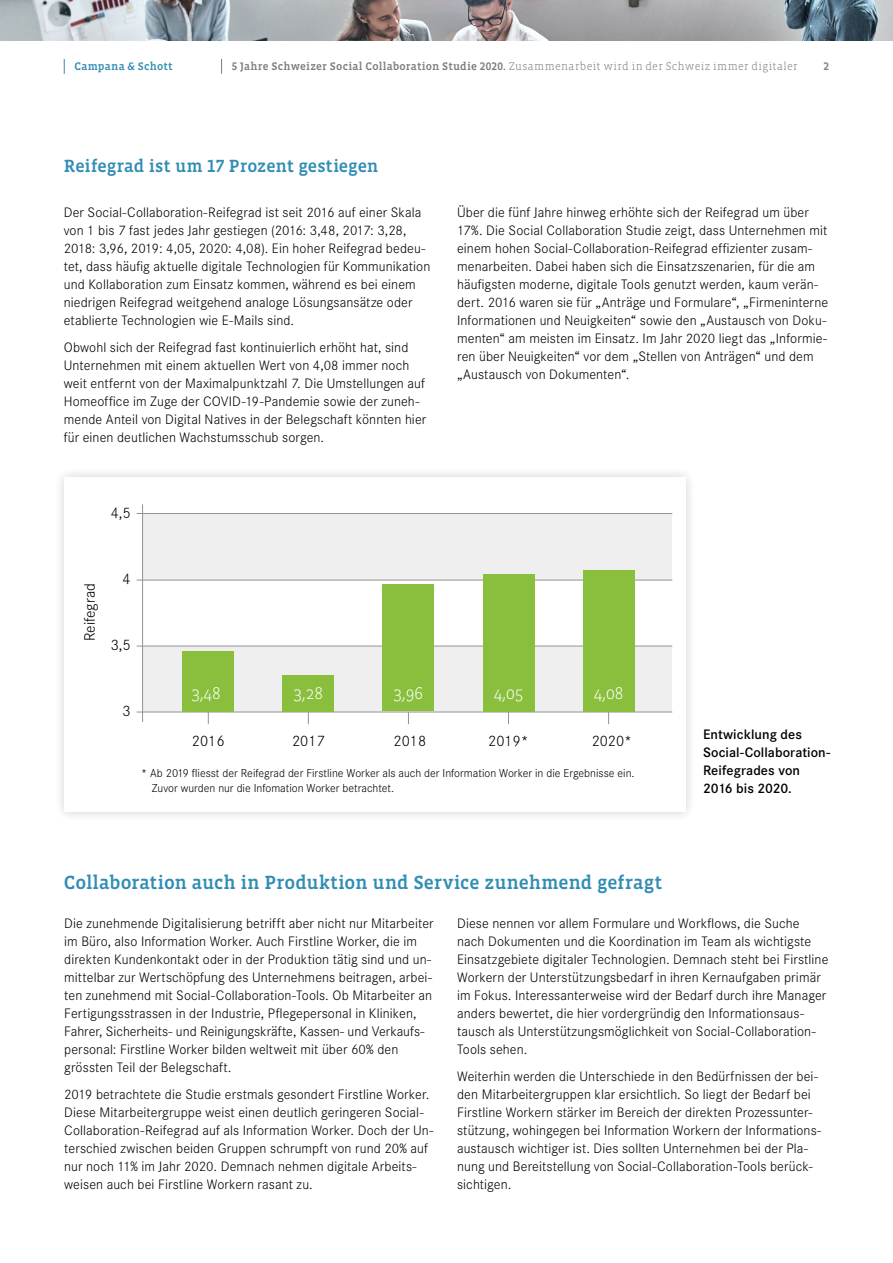
<style>
.page{position:relative;width:893px;height:1263px;background:#fff}
.page>*{position:absolute;margin:0;border:0;box-sizing:border-box;transform-origin:0 0}
.t1{font:500 19.5px "Vista Slab OT";color:#318db4}
.t2{font:500 18px "Vista Slab OT";letter-spacing:-.005em;color:#318db4}
.t3{font:300 17.4px "Vista Slab OT";color:#fff}
.t4{font:300 15.75px "Corporate S";color:#000}
.t5{font:300 15.75px "Corporate S";color:#040405}
.t6{font:300 14.25px/18px "Corporate S";letter-spacing:.005em;color:#000}
.t7{font:600 14.25px/18px "Corporate S";letter-spacing:.005em;color:#000}
.t8{font:300 12px/15px "Corporate S";color:#000}
.t9{font:300 11.55px/13.8px "Corporate S";color:#000}
.t10{font:500 11.25px "Vista Slab OT";letter-spacing:.02em;color:#7c7c7c}
.t11{font:500 11.25px "Vista Slab OT";letter-spacing:.025em;color:#318db4}
.s1{font-weight:300}
</style>
<div class="page">
<svg style="left:221px;top:59px;width:1px;height:15px"></svg>
<svg style="left:64px;top:59px;width:1px;height:15px"></svg>
<img style="left:0;top:0;width:893px;height:40px">
<div style="left:53px;top:466px;width:645px;height:358px;background:#000;opacity:.2"></div>
<div style="left:65px;top:477px;width:621px;height:335px;background:#fff"></div>
<div style="left:143px;top:514px;width:529px;height:66px;background:#efefef"></div>
<div style="left:143px;top:646px;width:529px;height:66px;background:#efefef"></div>
<hr style="left:137px;top:712px;width:535px;height:1px;background:#939393">
<hr style="left:137px;top:646px;width:535px;height:1px;background:#939393">
<hr style="left:137px;top:513px;width:535px;height:1px;background:#939393">
<hr style="left:137px;top:580px;width:535px;height:1px;background:#939393">
<hr style="left:142px;top:504px;width:1px;height:218px;background:#939393">
<div style="left:583px;top:570px;width:51px;height:141px;background:#89bf3c"></div>
<div style="left:183px;top:651px;width:51px;height:60px;background:#89bf3c"></div>
<div style="left:283px;top:675px;width:51px;height:36px;background:#89bf3c"></div>
<div style="left:383px;top:584px;width:51px;height:127px;background:#89bf3c"></div>
<div style="left:483px;top:574px;width:51px;height:137px;background:#89bf3c"></div>
<p class="t11" style="left:74px;top:61px;width:100px">Campana &amp; Schott</p>
<p class="t10" style="left:232px;top:61px;width:567px">5 Jahre Schweizer Social Collaboration Studie 2020. <span class="s1">Zusammenarbeit wird in der Schweiz immer digitaler</span></p>
<p class="t10" style="left:824px;top:61px;width:7px">2</p>
<p class="t2" style="left:64px;top:157px;width:316px">Reifegrad ist um 17 Prozent gestiegen</p>
<p class="t6" style="left:64px;top:203px;width:368px">Der Social-Collaboration-Reifegrad ist seit 2016 auf einer Skala von 1 bis 7 fast jedes Jahr gestiegen (2016: 3,48, 2017: 3,28, 2018: 3,96, 2019: 4,05, 2020: 4,08). Ein hoher Reifegrad bedeu&shy;tet, dass häufig aktuelle digitale Technologien für Kommunikation und Kollaboration zum Einsatz kommen, während es bei einem niedrigen Reifegrad weitgehend analoge Lösungsansätze oder etablierte Technologien wie E-Mails sind.</p>
<p class="t6" style="left:64px;top:339px;width:364px">Obwohl sich der Reifegrad fast kontinuierlich erhöht hat, sind Unternehmen mit einem aktuellen Wert von 4,08 immer noch weit entfernt von der Maximalpunktzahl 7. Die Umstellungen auf Homeoffice im Zuge der COVID-19-Pandemie sowie der zuneh&shy;mende Anteil von Digital Natives in der Belegschaft könnten hier für einen deutlichen Wachstumsschub sorgen.</p>
<p class="t4" style="left:75px;top:435px;width:244px">Reifegrad (5 Jahre im Vergleich - Daten)</p>
<p class="t5" style="left:111px;top:504px;width:21px">4,5</p>
<p class="t4" style="left:81px;top:641px;width:60px;rotate:-90deg">Reifegrad</p>
<p class="t5" style="left:123px;top:570px;width:10px">4</p>
<p class="t5" style="left:111px;top:636px;width:21px">3,5</p>
<p class="t6" style="left:457px;top:204px;width:373px">Über die fünf Jahre hinweg erhöhte sich der Reifegrad um über 17%. Die Social Collaboration Studie zeigt, dass Unternehmen mit einem hohen Social-Collaboration-Reifegrad effizienter zusam&shy;menarbeiten. Dabei haben sich die Einsatzszenarien, für die am häufigsten moderne, digitale Tools genutzt werden, kaum verän&shy;dert. 2016 waren sie für „Anträge und Formulare“, „Firmeninterne Informationen und Neuigkeiten“ sowie den „Austausch von Doku&shy;menten“ am meisten im Einsatz. Im Jahr 2020 liegt das „Informie&shy;ren über Neuigkeiten“ vor dem „Stellen von Anträgen“ und dem „Austausch von Dokumenten“.</p>
<p class="t5" style="left:123px;top:702px;width:10px">3</p>
<p class="t3" style="left:191px;top:684px;width:31px">3,48</p>
<p class="t3" style="left:294px;top:684px;width:31px">3,28</p>
<p class="t3" style="left:394px;top:684px;width:31px">3,96</p>
<p class="t3" style="left:494px;top:684px;width:31px">4,05</p>
<p class="t3" style="left:594px;top:684px;width:31px">4,08</p>
<p class="t4" style="left:192px;top:731px;width:34px">2016</p>
<p class="t4" style="left:292px;top:731px;width:34px">2017</p>
<p class="t4" style="left:394px;top:731px;width:34px">2018</p>
<p class="t4" style="left:488px;top:731px;width:42px">2019*</p>
<p class="t4" style="left:592px;top:731px;width:42px">2020*</p>
<p class="t8" style="left:152px;top:766px;width:484px;text-indent:-10px">* Ab 2019 fliesst der Reifegrad der Firstline Worker als auch der Information Worker in die Ergebnisse ein.<br>Zuvor wurden nur die Infomation Worker betrachtet.</p>
<p class="t9" style="left:142px;top:767px;width:501px;text-indent:-6px">*Ab 2019 fließt sowohl der Reifegrad der Firstline Worker als auch der Information Worker in die Ergebnisse ein.<br>Zuvor wurden nur die Information Worker betrachtet,</p>
<h1 class="t1" style="left:64px;top:872px;width:600px">Collaboration auch in Produktion und Service zunehmend gefragt</h1>
<p class="t7" style="left:703px;top:726px;width:129px">Entwicklung des<br>Social-Collaboration-<br>Reifegrades von<br>2016 bis 2020.</p>
<p class="t6" style="left:64px;top:915px;width:371px">Die zunehmende Digitalisierung betrifft aber nicht nur Mitarbeiter im Büro, also Information Worker. Auch Firstline Worker, die im direkten Kundenkontakt oder in der Produktion tätig sind und un&shy;mittelbar zur Wertschöpfung des Unternehmens beitragen, arbei&shy;ten zunehmend mit Social-Collaboration-Tools. Ob Mitarbeiter an Fertigungsstrassen in der Industrie, Pflegepersonal in Kliniken, Fahrer, Sicherheits- und Reinigungskräfte, Kassen- und Verkaufs&shy;personal: Firstline Worker bilden weltweit mit über 60% den grössten Teil der Belegschaft.</p>
<p class="t6" style="left:64px;top:1086px;width:371px">2019 betrachtete die Studie erstmals gesondert Firstline Worker.<br>Diese Mitarbeitergruppe weist einen deutlich geringeren Social-Collaboration-Reifegrad auf als Information Worker. Doch der Un&shy;terschied zwischen beiden Gruppen schrumpft von rund 20% auf nur noch 11% im Jahr 2020. Demnach nehmen digitale Arbeits&shy;weisen auch bei Firstline Workern rasant zu.</p>
<p class="t6" style="left:457px;top:915px;width:373px">Diese nennen vor allem Formulare und Workflows, die Suche nach Dokumenten und die Koordination im Team als wichtigste Einsatzgebiete digitaler Technologien. Demnach steht bei Firstline Workern der Unterstützungsbedarf in ihren Kernaufgaben primär im Fokus. Interessanterweise wird der Bedarf durch ihre Manager anders bewertet, die hier vordergründig den Informationsaus&shy;tausch als Unterstützungsmöglichkeit von Social-Collaboration-Tools sehen.</p>
<p class="t6" style="left:457px;top:1068px;width:366px">Weiterhin werden die Unterschiede in den Bedürfnissen der bei&shy;den Mitarbeitergruppen klar ersichtlich. So liegt der Bedarf bei Firstline Workern stärker im Bereich der direkten Prozessunter&shy;stützung, wohingegen bei Information Workern der Informations&shy;austausch wichtiger ist. Dies sollten Unternehmen bei der Pla&shy;nung und Bereitstellung von Social-Collaboration-Tools berück&shy;sichtigen.</p>
</div>
